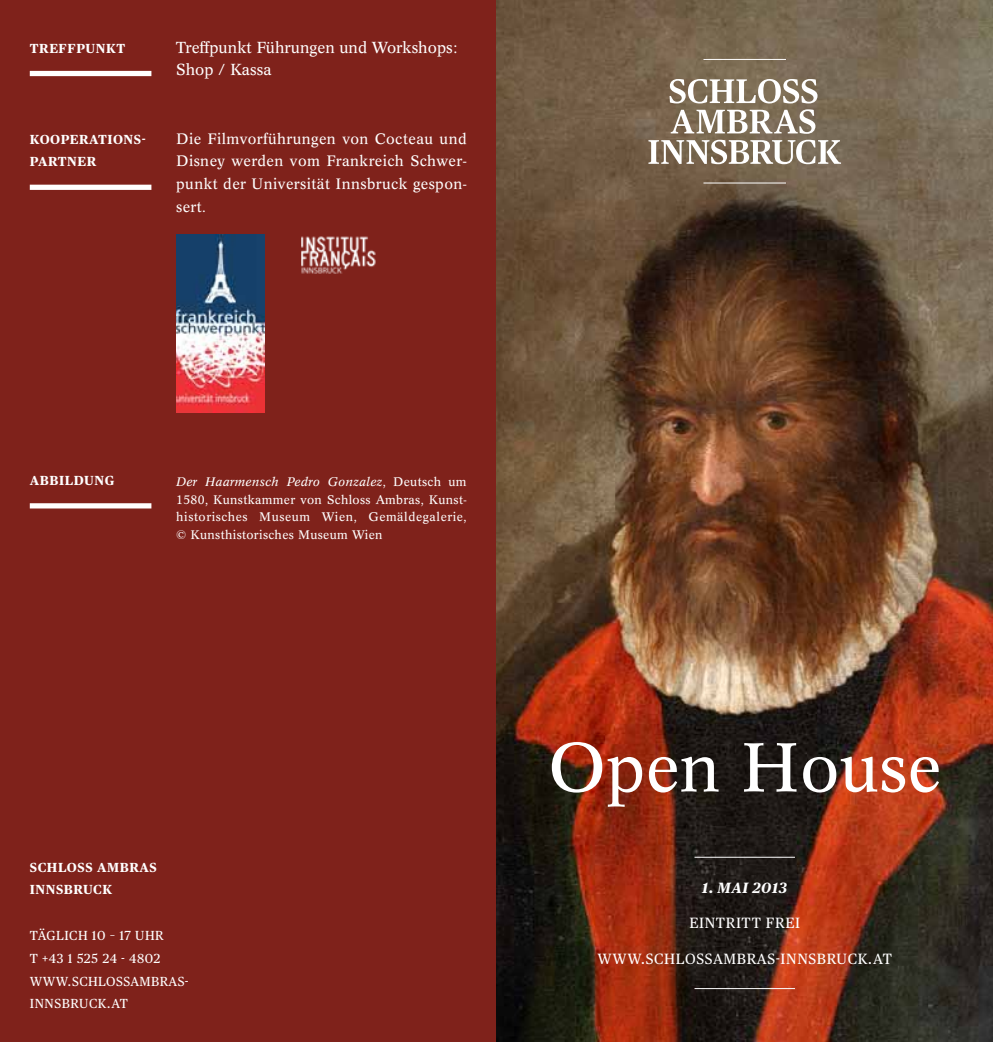
<style>
.page{position:relative;width:993px;height:1042px;background:#fff}
.page>*{position:absolute;margin:0;border:0;box-sizing:border-box;transform-origin:0 0}
.t1{font:67.9px "Concorde BQ";color:#fff}
.t2{font:15.75px/22.8px "Concorde BQ";color:#fff}
.t3{font:14.88px/22.8px "Concorde BQ";letter-spacing:.025em;color:#fff;text-align:justify}
.t4{font:14.88px "Publico Text";letter-spacing:.04em;color:#fff}
.t5{font:italic 700 14.88px "Publico Text";letter-spacing:.04em;color:#fff}
.t6{font:700 13.12px/22.8px "Publico Text";letter-spacing:.04em;color:#fff}
.t7{font:13.12px/22.8px "Publico Text";letter-spacing:.03em;color:#fff}
.t8{font:12.25px/17.5px "Concorde BQ";letter-spacing:.025em;color:#fff;text-align:justify}
.s1{font-style:italic}
</style>
<div class="page">
<div style="left:0;top:0;width:496px;height:1042px;background:#7f221b"></div>
<img style="left:496px;top:0;width:496px;height:1042px">
<hr style="left:703px;top:183px;width:82px;height:1px;background:#fff">
<hr style="left:703px;top:59px;width:82px;height:1px;background:#fff">
<svg style="left:669px;top:79px;width:148px;height:24px"></svg>
<svg style="left:670px;top:109px;width:145px;height:25px"></svg>
<svg style="left:648px;top:140px;width:192px;height:24px"></svg>
<div style="left:30px;top:71px;width:121px;height:5px;background:#fff"></div>
<div style="left:30px;top:185px;width:121px;height:5px;background:#fff"></div>
<div style="left:30px;top:503px;width:121px;height:5px;background:#fff"></div>
<img style="left:176px;top:235px;width:89px;height:178px">
<img style="left:301px;top:236px;width:75px;height:38px">
<hr style="left:694px;top:988px;width:100px;height:1px;background:#fff">
<hr style="left:694px;top:857px;width:100px;height:1px;background:#fff">
<p class="t6" style="left:30px;top:36px;width:96px">TREFFPUNKT</p>
<p class="t6" style="left:30px;top:127px;width:117px">KOOPERATIONS-<br>PARTNER</p>
<p class="t2" style="left:176px;top:36px;width:282px">Treffpunkt Führungen und Workshops:<br>Shop / Kassa</p>
<p class="t3" style="left:176px;top:127px;width:292px">Die Filmvorführungen von Cocteau und Disney werden vom Frankreich Schwer&shy;punkt der Universität Innsbruck gespon&shy;sert.</p>
<p class="t6" style="left:30px;top:468px;width:86px">ABBILDUNG</p>
<p class="t8" style="left:176px;top:473px;width:292px"><span class="s1">Der Haarmensch Pedro Gonzalez</span>, Deutsch um 1580, Kunstkammer von Schloss Ambras, Kunst&shy;historisches Museum Wien, Gemäldegalerie, © Kunsthistorisches Museum Wien</p>
<p class="t6" style="left:30px;top:855px;width:119px">SCHLOSS AMBRAS<br>INNSBRUCK</p>
<p class="t7" style="left:30px;top:923px;width:160px">TÄGLICH 10 – 17 UHR<br>T +43 1 525 24 - 4802<br>WWW.SCHLOSSAMBRAS-<br>INNSBRUCK.AT</p>
<h1 class="t1" style="left:548px;top:729px;width:395px">Open House</h1>
<p class="t5" style="left:702px;top:876px;width:86px">1. Mai 2013</p>
<p class="t4" style="left:689px;top:912px;width:112px">EINTRITT FREI</p>
<p class="t4" style="left:597px;top:947px;width:16px">WWW</p>
<p class="t4" style="left:640px;top:947px;width:252px">.SCHLOSSAMBRAS-INNSBRUCK.AT</p>
</div>
